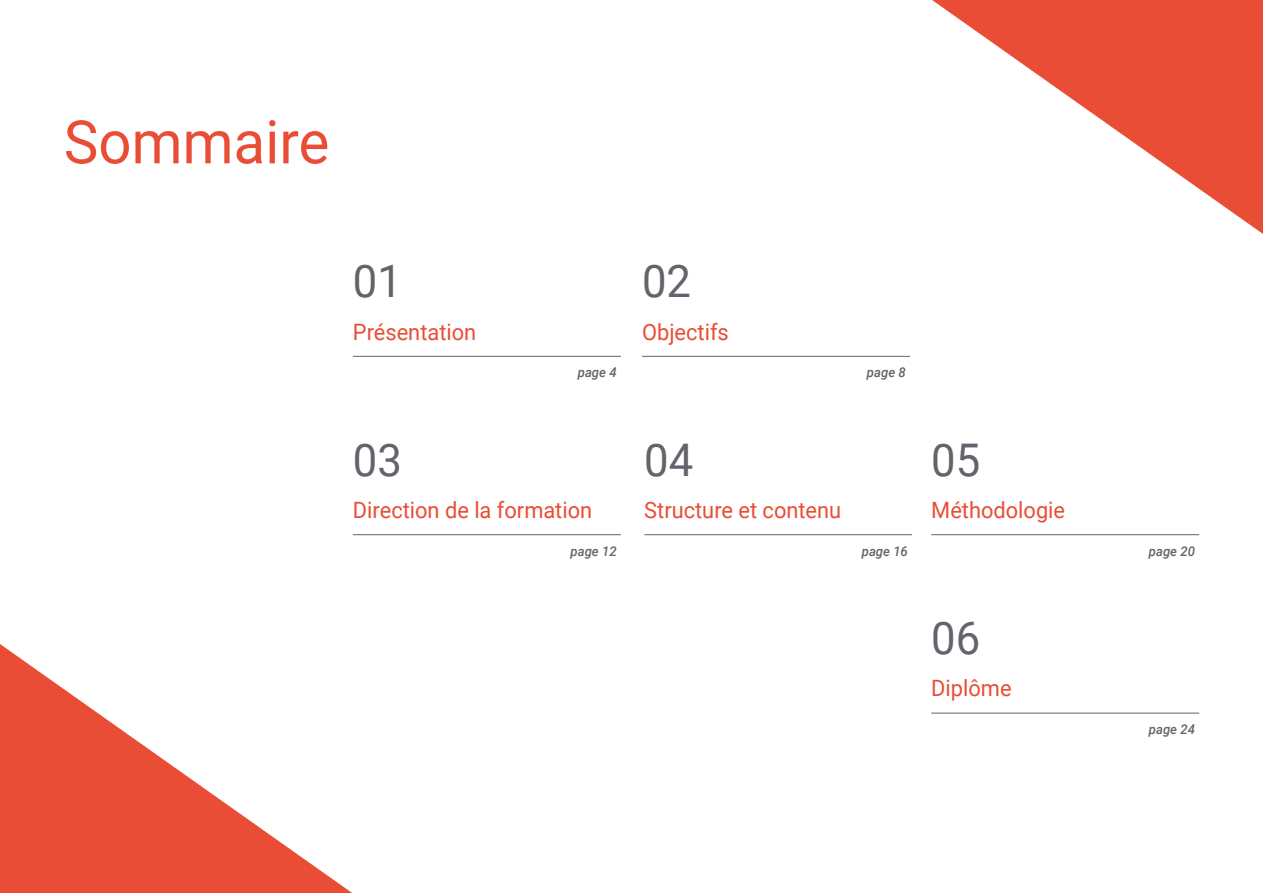
<style>
.page{position:relative;width:1263px;height:893px;background:#fff}
.page>*{position:absolute;margin:0;border:0;box-sizing:border-box;transform-origin:0 0}
.t1{font:60px "Roboto";color:#e94d35}
.t2{font:45px "Roboto";color:#61646a}
.t3{font:22.5px "Roboto";color:#e94d35}
.t4{font:italic 500 13.5px "Roboto";color:#61646a}
</style>
<div class="page">
<svg style="left:0;top:644px;width:352px;height:249px"></svg>
<svg style="left:932px;top:0;width:331px;height:234px"></svg>
<hr style="left:353px;top:356px;width:268px;height:1px;background:#61646a">
<hr style="left:931px;top:713px;width:268px;height:1px;background:#61646a">
<hr style="left:642px;top:356px;width:268px;height:1px;background:#61646a">
<hr style="left:644px;top:534px;width:268px;height:1px;background:#61646a">
<hr style="left:931px;top:534px;width:268px;height:1px;background:#61646a">
<hr style="left:353px;top:534px;width:268px;height:1px;background:#61646a">
<h1 class="t1" style="left:64px;top:100px;width:267px">Sommaire</h1>
<h2 class="t2" style="left:353px;top:250px;width:51px">01</h2>
<h2 class="t2" style="left:642px;top:250px;width:51px">02</h2>
<p class="t3" style="left:353px;top:316px;width:125px">Présentation</p>
<p class="t3" style="left:642px;top:316px;width:88px">Objectifs</p>
<p class="t4" style="left:578px;top:363px;width:40px">page 4</p>
<p class="t4" style="left:867px;top:363px;width:40px">page 8</p>
<h2 class="t2" style="left:353px;top:428px;width:51px">03</h2>
<p class="t3" style="left:353px;top:494px;width:241px">Direction de la formation</p>
<p class="t4" style="left:570px;top:542px;width:48px">page 12</p>
<h2 class="t2" style="left:644px;top:428px;width:51px">04</h2>
<h2 class="t2" style="left:931px;top:428px;width:51px">05</h2>
<p class="t3" style="left:644px;top:494px;width:198px">Structure et contenu</p>
<p class="t3" style="left:931px;top:494px;width:135px">Méthodologie</p>
<p class="t4" style="left:862px;top:542px;width:48px">page 16</p>
<p class="t4" style="left:1149px;top:542px;width:48px">page 20</p>
<h2 class="t2" style="left:931px;top:607px;width:51px">06</h2>
<p class="t3" style="left:931px;top:673px;width:82px">Diplôme</p>
<p class="t4" style="left:1149px;top:720px;width:48px">page 24</p>
</div>
